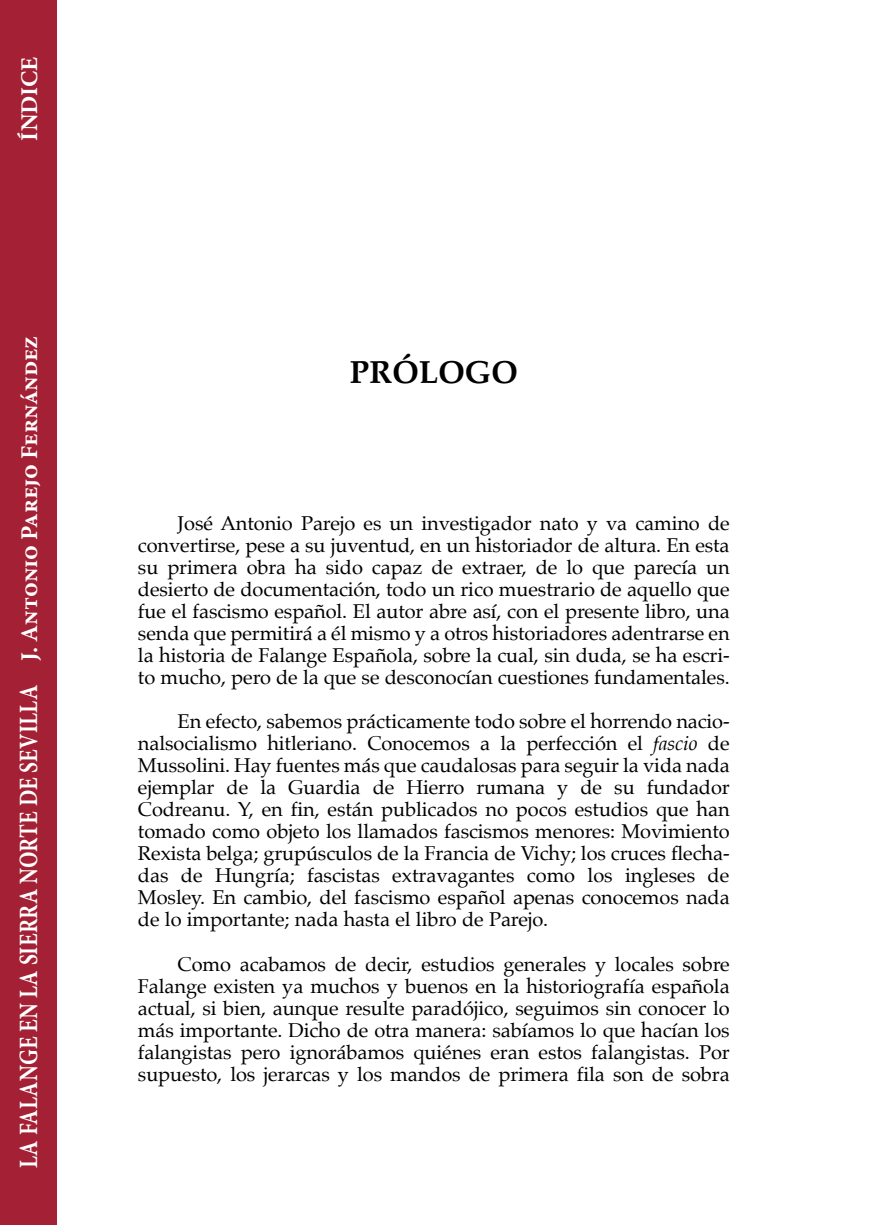
<style>
.page{position:relative;width:885px;height:1225px;background:#fff}
.page>*{position:absolute;margin:0;border:0;box-sizing:border-box;transform-origin:0 0}
.t1{font:700 32px "Palatino";letter-spacing:-.005em;color:#000}
.t2{font:700 26.4px "Minion Pro";letter-spacing:.01em;color:#fff;scale:.82 1}
.t3{font:700 24px "Minion Pro";color:#fff}
.t4{font:20px/22px "Palatino";letter-spacing:-.005em;color:#000;text-align:justify}
.s1{font-size:24px}
.s2{font-style:italic}
</style>
<div class="page">
<div style="left:0;top:0;width:57px;height:1225px;background:#a42035"></div>
<p class="t3" style="left:12px;top:140px;width:85px;rotate:-90deg">ÍNDICE</p>
<p class="t2" style="left:10px;top:1168px;width:1016px;rotate:-90deg">LA FALANGE EN LA SIERRA NORTE DE SEVILLA <span class="s1">J. Antonio Parejo Fernández</span></p>
<p class="t1" style="left:350px;top:344px;width:169px">PRÓLOGO</p>
<p class="t4" style="left:138px;top:511px;width:593px;text-indent:40px">José Antonio Parejo es un investigador nato y va camino de convertirse, pese a su juventud, en un historiador de altura. En esta su primera obra ha sido capaz de extraer, de lo que parecía un desierto de documentación, todo un rico muestrario de aquello que fue el fascismo español. El autor abre así, con el presente libro, una senda que permitirá a él mismo y a otros historiadores adentrarse en la historia de Falange Española, sobre la cual, sin duda, se ha escri&shy;to mucho, pero de la que se desconocían cuestiones fundamentales.</p>
<p class="t4" style="left:138px;top:710px;width:593px;text-indent:40px">En efecto, sabemos prácticamente todo sobre el horrendo nacio&shy;nalsocialismo hitleriano. Conocemos a la perfección el <span class="s2">fascio</span> de Mussolini. Hay fuentes más que caudalosas para seguir la vida nada ejemplar de la Guardia de Hierro rumana y de su fundador Codreanu. Y, en fin, están publicados no pocos estudios que han tomado como objeto los llamados fascismos menores: Movimiento Rexista belga; grupúsculos de la Francia de Vichy; los cruces flecha&shy;das de Hungría; fascistas extravagantes como los ingleses de Mosley. En cambio, del fascismo español apenas conocemos nada de lo importante; nada hasta el libro de Parejo.</p>
<p class="t4" style="left:138px;top:953px;width:593px;text-indent:40px">Como acabamos de decir, estudios generales y locales sobre Falange existen ya muchos y buenos en la historiografía española actual, si bien, aunque resulte paradójico, seguimos sin conocer lo más importante. Dicho de otra manera: sabíamos lo que hacían los falangistas pero ignorábamos quiénes eran estos falangistas. Por supuesto, los jerarcas y los mandos de primera fila son de sobra</p>
</div>
